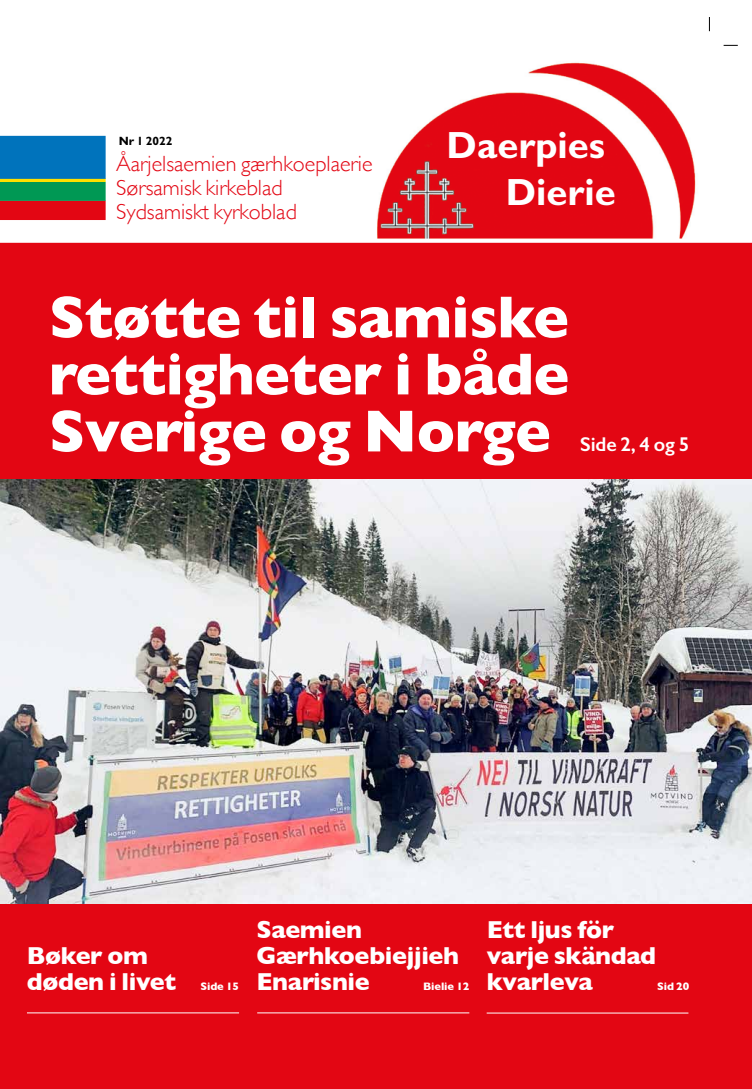
<style>
.page{position:relative;width:752px;height:1089px;background:#fff}
.page>*{position:absolute;margin:0;border:0;box-sizing:border-box;transform-origin:0 0}
.t1{font:700 60px/57px "Gill Sans";letter-spacing:-.01em;color:#fff;text-align:justify}
.t2{font:700 38px "Gill Sans Std";color:#fff}
.t3{font:700 25px/26px "Gill Sans";letter-spacing:-.015em;color:#fff}
.t4{font:300 22px/24px "Gill Sans";color:#e30613}
.t5{font:600 20px "Gill Sans";letter-spacing:-.01em;color:#fff}
.t6{font:700 12px "Gill Sans Std";color:#000}
.t7{font:700 11px "Gill Sans";letter-spacing:-.01em;color:#fff}
</style>
<div class="page">
<div style="left:0;top:904px;width:751px;height:184px;background:#e30613"></div>
<div style="left:0;top:247px;width:751px;height:236px;background:#e30613"></div>
<hr style="left:486px;top:1012px;width:202px;height:1px;background:#fff">
<hr style="left:257px;top:1012px;width:212px;height:1px;background:#fff">
<hr style="left:27px;top:1012px;width:212px;height:1px;background:#fff">
<div style="left:0;top:243px;width:751px;height:5px;background:#e30613"></div>
<svg style="left:708px;top:17px;width:1px;height:14px"></svg>
<img style="left:377px;top:62px;width:319px;height:176px">
<svg style="left:723px;top:45px;width:14px;height:1px"></svg>
<div style="left:0;top:200px;width:106px;height:20px;background:#e30613"></div>
<div style="left:0;top:182px;width:106px;height:19px;background:#009854"></div>
<hr style="left:0;top:178px;width:106px;height:4px;background:#fddf00">
<div style="left:0;top:136px;width:106px;height:43px;background:#0073bc"></div>
<img style="left:0;top:479px;width:751px;height:424px">
<p class="t6" style="left:119px;top:134px;width:55px">Nr 1 2022</p>
<p class="t4" style="left:116px;top:151px;width:258px">Åarjelsaemien gærhkoeplaerie<br>Sørsamisk kirkeblad<br>Sydsamiskt kyrkoblad</p>
<h2 class="t2" style="left:446px;top:123px;width:160px">Daerpies</h2>
<h2 class="t2" style="left:505px;top:170px;width:112px">Dierie</h2>
<h1 class="t1" style="left:49px;top:287px;width:521px">Støtte til samiske rettigheter i både Sverige og Norge</h1>
<p class="t5" style="left:580px;top:432px;width:110px">Side 2, 4 og 5</p>
<p class="t3" style="left:27px;top:942px;width:151px">Bøker om døden i livet</p>
<p class="t7" style="left:200px;top:978px;width:40px">Side 15</p>
<p class="t3" style="left:256px;top:915px;width:204px">Saemien<br>Gærhkoebiejjieh<br>Enarisnie</p>
<p class="t7" style="left:423px;top:977px;width:48px">Bielie 12</p>
<p class="t3" style="left:486px;top:916px;width:171px">Ett ljus för varje skändad kvarleva</p>
<p class="t7" style="left:656px;top:977px;width:34px">Sid 20</p>
</div>
